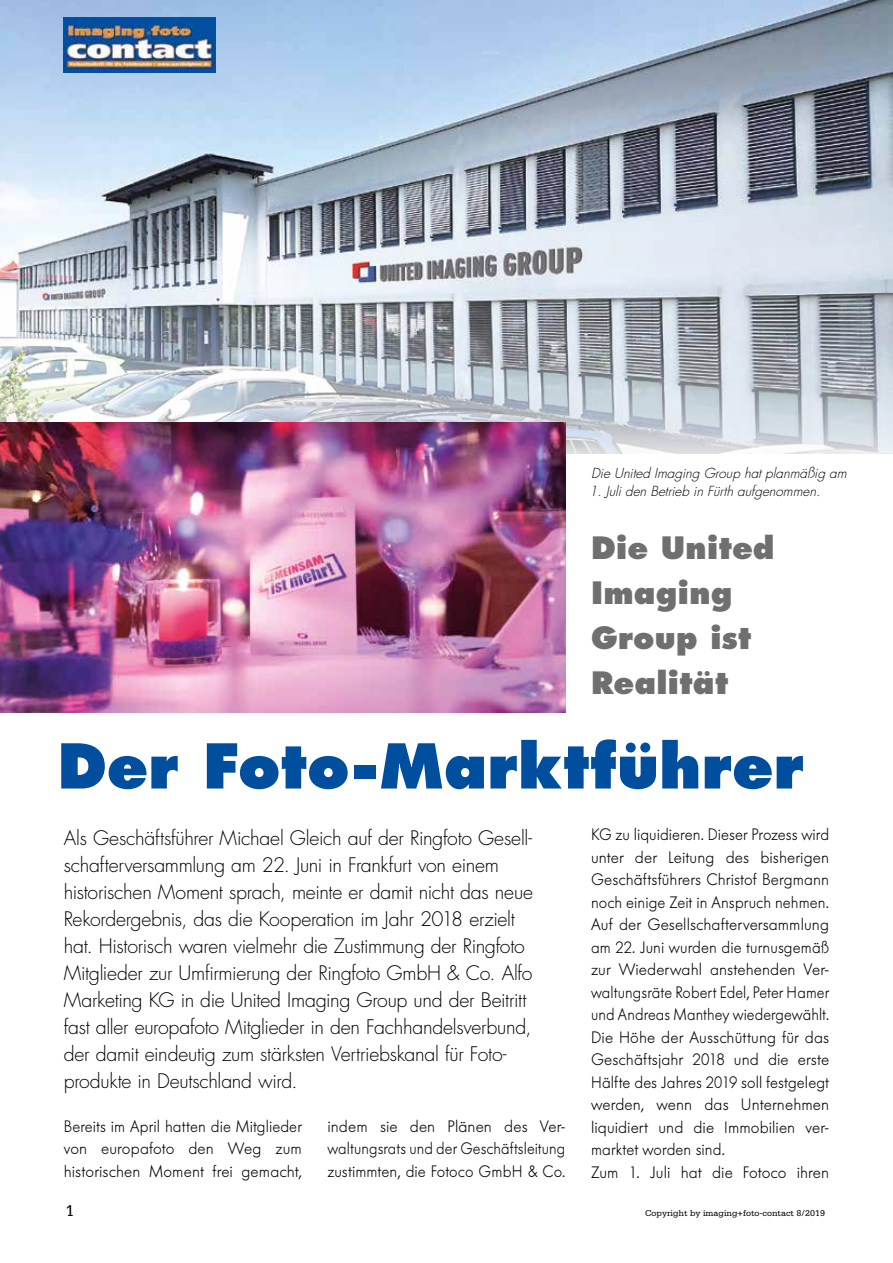
<style>
.page{position:relative;width:893px;height:1263px;background:#fff}
.page>*{position:absolute;margin:0;border:0;box-sizing:border-box;transform-origin:0 0}
.t1{font:800 60px "Futura";letter-spacing:.005em;color:#004f9f}
.t2{font:800 30px/45px "Futura";letter-spacing:.005em;color:#706f6f}
.t3{font:300 19.5px/27px "Futura";letter-spacing:-.015em;color:#000}
.t4{font:300 16.5px/22.5px "Futura BQ";letter-spacing:.005em;color:#000;text-align:justify;scale:.95 1}
.t5{font:300 16.5px/22.5px "Futura BQ";letter-spacing:.005em;color:#000;text-align:justify}
.t6{font:16.5px "Serifa";color:#000}
.t7{font:italic 300 13.5px "Futura";color:#000}
.t8{font:9px "Serifa";color:#000}
</style>
<div class="page">
<img style="left:0;top:0;width:893px;height:453px">
<img style="left:0;top:422px;width:566px;height:290px">
<img style="left:64px;top:17px;width:152px;height:56px">
<p class="t7" style="left:591px;top:465px;width:258px">Die United Imaging Group hat planmäßig am</p>
<p class="t7" style="left:589px;top:483px;width:234px">1. Juli den Betrieb in Fürth aufgenommen.</p>
<h2 class="t2" style="left:591px;top:525px;width:185px">Die United<br>Imaging<br>Group ist<br>Realität</h2>
<h1 class="t1" style="left:57px;top:729px;width:747px">Der Foto-Marktführer</h1>
<p class="t3" style="left:64px;top:825px;width:471px">Als Geschäftsführer Michael Gleich auf der Ringfoto Gesell&shy;schafterversammlung am 22. Juni in Frankfurt von einem historischen Moment sprach, meinte er damit nicht das neue Rekordergebnis, das die Kooperation im Jahr 2018 erzielt hat. Historisch waren vielmehr die Zustimmung der Ringfoto Mitglieder zur Umfirmierung der Ringfoto GmbH &amp; Co. Alfo Marketing KG in die United Imaging Group und der Beitritt fast aller europafoto Mitglieder in den Fachhandelsverbund, der damit eindeutig zum stärksten Vertriebskanal für Foto&shy;produkte in Deutschland wird.</p>
<p class="t4" style="left:64px;top:1115px;width:252px">Bereits im April hatten die Mitglieder von europafoto den Weg zum historischen Moment frei gemacht,</p>
<p class="t5" style="left:327px;top:1115px;width:240px">indem sie den Plänen des Ver&shy;waltungsrats und der Geschäftsleitung zustimmten, die Fotoco GmbH &amp; Co.</p>
<p class="t4" style="left:591px;top:823px;width:252px;text-align:left">KG zu liquidieren. Dieser Prozess wird unter der Leitung des bisherigen Geschäftsführers Christof Bergmann noch einige Zeit in Anspruch nehmen.<br>Auf der Gesellschafterversammlung am 22. Juni wurden die turnusgemäß zur Wiederwahl anstehenden Ver&shy;waltungsräte Robert Edel, Peter Hamer und Andreas Manthey wiedergewählt.<br>Die Höhe der Ausschüttung für das Geschäftsjahr 2018 und die erste Hälfte des Jahres 2019 soll festgelegt werden, wenn das Unternehmen liquidiert und die Immobilien ver&shy;marktet worden sind.<br>Zum 1. Juli hat die Fotoco ihren</p>
<p class="t6" style="left:65px;top:1201px;width:11px">1</p>
<p class="t8" style="left:645px;top:1208px;width:181px">Copyright by imaging+foto-contact 8/2019</p>
</div>
